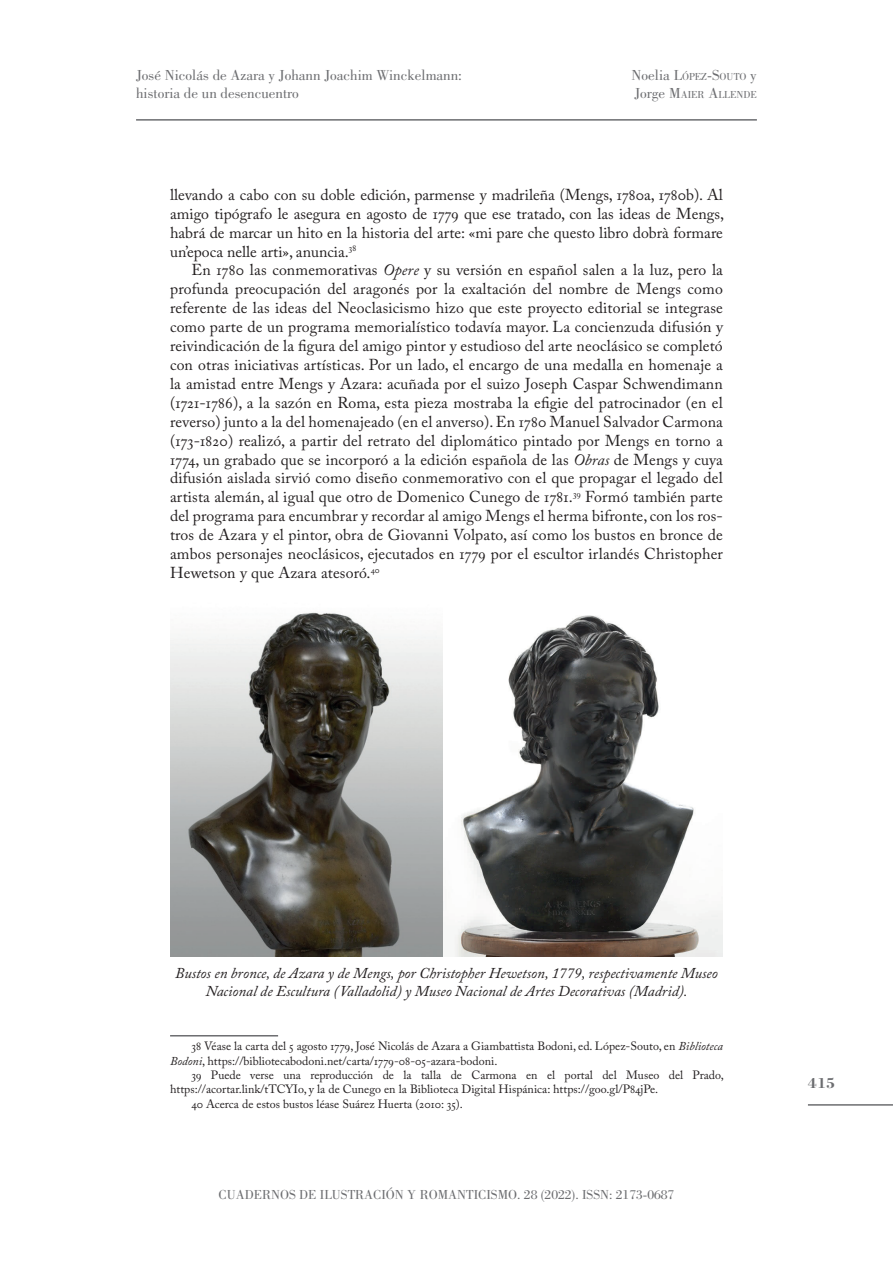
<style>
.page{position:relative;width:893px;height:1263px;background:#fff}
.page>*{position:absolute;margin:0;border:0;box-sizing:border-box;transform-origin:0 0}
.Texto{font:15.75px/18.9px "Adobe Caslon Pro";letter-spacing:.01em;color:#231f20;text-align:justify}
.pie_foto{font:italic 15px/18px "Adobe Caslon Pro";color:#231f20;text-align:center}
.Encabezado{font:15px/18px "Bodoni Std";color:#6c6d70}
.t1{font:700 15px "Bodoni Std";color:#6c6d70}
.t2{font:13.5px "Bodoni Std";color:#6c6d70}
.Notas{font:12px/14.4px "Adobe Caslon Pro";color:#231f20}
.Encabezado-2{font:10.5px/18px "Bodoni Std";color:#6c6d70}
.s1{font-size:15px}
.s2{font-style:italic}
</style>
<div class="page">
<hr style="left:136px;top:119px;width:621px;height:2px;background:#6c6d70">
<hr style="left:808px;top:1104px;width:85px;height:2px;background:#6c6d70">
<img style="left:170px;top:612px;width:553px;height:345px">
<hr style="left:170px;top:1035px;width:108px;height:1px;background:#6c6d70">
<p class="Encabezado" style="left:136px;top:66px;width:327px">José Nicolás de Azara y Johann Joachim Winckelmann: historia de un desencuentro</p>
<p class="Encabezado-2" style="left:632px;top:67px;width:127px"><span class="s1">Noelia</span> <span class="s1">L</span>ÓPEZ<span class="s1">-S</span>OUTO <span class="s1">y<br>Jorge</span> <span class="s1">M</span>AIER <span class="s1">A</span>LLENDE</p>
<p class="Texto" style="left:170px;top:185px;width:555px">llevando a cabo con su doble edición, parmense y madrileña (Mengs, 1780a, 1780b). Al amigo tipógrafo le asegura en agosto de 1779 que ese tratado, con las ideas de Mengs, habrá de marcar un hito en la historia del arte: «mi pare che questo libro dobrà formare un’epoca nelle arti», anuncia.<sup>38</sup></p>
<p class="Texto" style="left:170px;top:261px;width:555px;text-indent:21px">En 1780 las conmemorativas <span class="s2">Opere</span> y su versión en español salen a la luz, pero la profunda preocupación del aragonés por la exaltación del nombre de Mengs como referente de las ideas del Neoclasicismo hizo que este proyecto editorial se integrase como parte de un programa memorialístico todavía mayor. La concienzuda difusión y reivindicación de la figura del amigo pintor y estudioso del arte neoclásico se completó con otras iniciativas artísticas. Por un lado, el encargo de una medalla en homenaje a la amistad entre Mengs y Azara: acuñada por el suizo Joseph Caspar Schwendimann (1721-1786), a la sazón en Roma, esta pieza mostraba la efigie del patrocinador (en el reverso) junto a la del homenajeado (en el anverso). En 1780 Manuel Salvador Carmona (173-1820) realizó, a partir del retrato del diplomático pintado por Mengs en torno a 1774, un grabado que se incorporó a la edición española de las <span class="s2">Obras</span> de Mengs y cuya difusión aislada sirvió como diseño conmemorativo con el que propagar el legado del artista alemán, al igual que otro de Domenico Cunego de 1781.<sup>39</sup> Formó también parte del programa para encumbrar y recordar al amigo Mengs el herma bifronte, con los ros&shy;tros de Azara y el pintor, obra de Giovanni Volpato, así como los bustos en bronce de ambos personajes neoclásicos, ejecutados en 1779 por el escultor irlandés Christopher Hewetson y que Azara atesoró.<sup>40</sup></p>
<p class="pie_foto" style="left:175px;top:964px;width:544px">Bustos en bronce, de Azara y de Mengs, por Christopher Hewetson, 1779, respectivamente Museo<br>Nacional de Escultura (Valladolid) y Museo Nacional de Artes Decorativas (Madrid).</p>
<p class="Notas" style="left:170px;top:1039px;width:554px;text-indent:21px">38 Véase la carta del 5 agosto 1779, José Nicolás de Azara a Giambattista Bodoni, ed. López-Souto, en <span class="s2">Biblioteca<br>Bodoni</span>, https://bibliotecabodoni.net/carta/1779-08-05-azara-bodoni.</p>
<p class="Notas" style="left:170px;top:1067px;width:555px;text-indent:21px">39 Puede verse una reproducción de la talla de Carmona en el portal del Museo del Prado, https://acortar.link/tTCYIo, y la de Cunego en la Biblioteca Digital Hispánica: https://goo.gl/P84jPe.</p>
<p class="Notas" style="left:191px;top:1096px;width:273px">40 Acerca de estos bustos léase Suárez Huerta (2010: 35).</p>
<p class="t2" style="left:219px;top:1187px;width:457px">CUADERNOS DE ILUSTRACIÓN Y ROMANTICISMO. 28 (2022). ISSN: 2173-0687</p>
<p class="t1" style="left:808px;top:1074px;width:29px">415</p>
</div>
